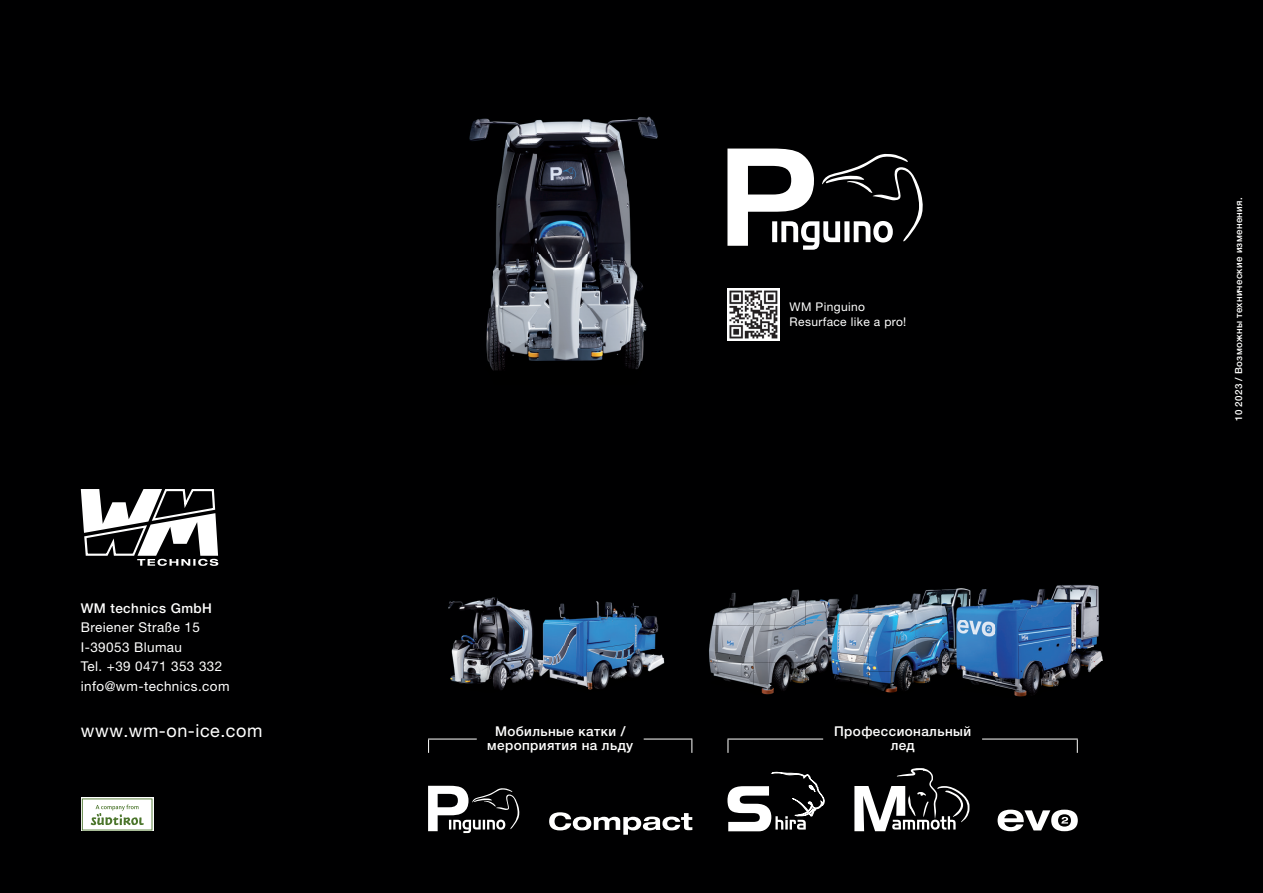
<style>
.page{position:relative;width:1263px;height:893px;background:#000001}
.page>*{position:absolute;margin:0;border:0;box-sizing:border-box;transform-origin:0 0}
.t1{font:18px "Helvetica Neue LTW1 G";letter-spacing:.03em;color:#fff}
.t2{font:13.5px/19.5px "Helvetica Neue LT Std";letter-spacing:.03em;color:#fff}
.t3{font:500 13.5px/14.2px "Helvetica Neue LTW1 G";letter-spacing:.03em;color:#fff;text-align:center}
.t4{font:500 13.5px "Helvetica Neue LT Std";letter-spacing:.03em;color:#fff}
.t5{font:12px/15px "Helvetica Neue LT Std";letter-spacing:.03em;color:#fff}
.t6{font:500 9.75px "Helvetica Neue LTW1 G";letter-spacing:.03em;color:#fff}
.s1{font-family:"Helvetica Neue LT Std"}
</style>
<div class="page">
<svg style="left:854px;top:768px;width:115px;height:63px"></svg>
<svg style="left:997px;top:810px;width:81px;height:21px"></svg>
<svg style="left:549px;top:812px;width:143px;height:23px"></svg>
<svg style="left:428px;top:786px;width:92px;height:47px"></svg>
<svg style="left:727px;top:771px;width:98px;height:60px"></svg>
<img style="left:727px;top:288px;width:53px;height:53px">
<img style="left:448px;top:597px;width:78px;height:47px">
<img style="left:450px;top:644px;width:76px;height:46px">
<img style="left:568px;top:601px;width:91px;height:48px">
<img style="left:568px;top:649px;width:97px;height:41px">
<img style="left:526px;top:603px;width:42px;height:79px">
<img style="left:709px;top:589px;width:160px;height:106px">
<img style="left:853px;top:589px;width:90px;height:36px">
<img style="left:869px;top:625px;width:74px;height:46px">
<img style="left:853px;top:671px;width:90px;height:24px">
<img style="left:995px;top:584px;width:105px;height:34px">
<img style="left:995px;top:618px;width:108px;height:79px">
<img style="left:943px;top:588px;width:52px;height:97px">
<svg style="left:727px;top:149px;width:196px;height:101px"></svg>
<img style="left:469px;top:116px;width:189px;height:255px">
<svg style="left:80px;top:489px;width:139px;height:77px"></svg>
<hr style="left:428px;top:739px;width:49px;height:1px;background:#fff">
<hr style="left:727px;top:739px;width:96px;height:1px;background:#fff">
<hr style="left:644px;top:739px;width:48px;height:1px;background:#fff">
<hr style="left:982px;top:739px;width:96px;height:1px;background:#fff">
<svg style="left:428px;top:739px;width:1px;height:14px"></svg>
<svg style="left:727px;top:739px;width:1px;height:14px"></svg>
<svg style="left:691px;top:739px;width:1px;height:14px"></svg>
<svg style="left:1077px;top:739px;width:1px;height:14px"></svg>
<div style="left:81px;top:798px;width:73px;height:33px;background:#acbf9d"></div>
<svg style="left:82px;top:798px;width:70px;height:32px"></svg>
<p class="t4" style="left:81px;top:600px;width:133px">WM technics GmbH</p>
<p class="t2" style="left:81px;top:617px;width:150px">Breiener Straße 15<br>I-39053 Blumau<br>Tel. +39 0471 353 332 info@wm-technics.com</p>
<h1 class="t1" style="left:81px;top:720px;width:183px">www.wm-on-ice.com</h1>
<p class="t5" style="left:790px;top:299px;width:118px">WM Pinguino<br>Resurface like a pro!</p>
<p class="t3" style="left:487px;top:724px;width:147px">Мобильные катки / мероприятия на льду</p>
<p class="t3" style="left:834px;top:724px;width:139px">Профессиональный лед</p>
<p class="t6" style="left:1233px;top:421px;width:225px;rotate:-90deg"><span class="s1">10 2023</span> / Возможны технические изменения.</p>
</div>
